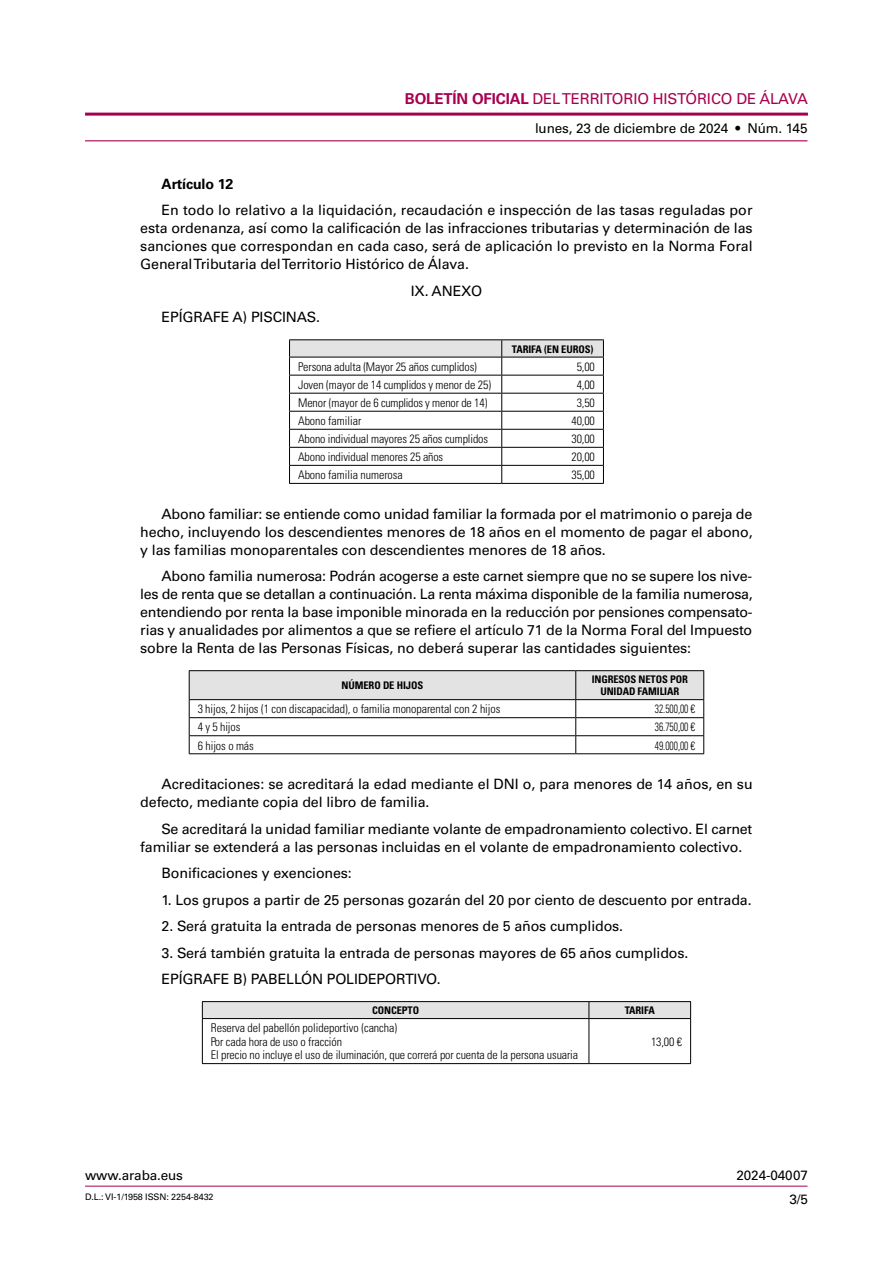
<style>
.page{position:relative;width:893px;height:1263px;background:#fff}
.page>*{position:absolute;margin:0;border:0;box-sizing:border-box;transform-origin:0 0}
.t1{font:15px "Univers LT Std";letter-spacing:-.01em;color:#a80050}
.t2{font:14.25px/18px "Univers LT Std";letter-spacing:-.01em;color:#000;text-align:justify}
.t3{font:700 14.25px "Univers LT Std";letter-spacing:-.01em;color:#000}
.t4{font:13.5px "Univers LT Std";letter-spacing:-.01em;color:#000}
.t5{font:300 condensed 12px/13.5px "Univers LT Std";letter-spacing:-.01em;color:#000}
.t6{font:300 condensed 12px "Univers LT Std";letter-spacing:-.01em;color:#000;scale:.8 1}
.t7{font:700 condensed 10.5px/12px "Univers LT Std";letter-spacing:-.01em;color:#000;text-align:center}
.t8{font:9px "Univers LT Std";letter-spacing:-.01em;color:#000}
.s1{font-weight:700}
</style>
<div class="page">
<hr style="left:85px;top:1186px;width:722px;height:1px;background:#a80050">
<hr style="left:85px;top:113px;width:723px;height:3px;background:#a80050">
<hr style="left:85px;top:140px;width:722px;height:1px;background:#a80050">
<hr style="left:289px;top:339px;width:213px;height:1px;background:#000">
<hr style="left:502px;top:339px;width:102px;height:1px;background:#000">
<svg style="left:289px;top:340px;width:315px;height:143px"></svg>
<hr style="left:289px;top:483px;width:213px;height:1px;background:#000">
<hr style="left:502px;top:483px;width:102px;height:1px;background:#000">
<hr style="left:189px;top:670px;width:387px;height:1px;background:#000">
<hr style="left:576px;top:670px;width:128px;height:1px;background:#000">
<svg style="left:189px;top:671px;width:515px;height:82px"></svg>
<hr style="left:189px;top:753px;width:387px;height:1px;background:#000">
<hr style="left:576px;top:753px;width:128px;height:1px;background:#000">
<svg style="left:202px;top:1001px;width:489px;height:17px;background:#d4d4d4"></svg>
<hr style="left:202px;top:1018px;width:387px;height:1px;background:#000">
<hr style="left:202px;top:1019px;width:1px;height:44px;background:#000">
<hr style="left:589px;top:1018px;width:102px;height:1px;background:#000">
<hr style="left:589px;top:1019px;width:1px;height:44px;background:#000">
<hr style="left:690px;top:1019px;width:1px;height:44px;background:#000">
<hr style="left:202px;top:1063px;width:387px;height:1px;background:#000">
<hr style="left:589px;top:1063px;width:102px;height:1px;background:#000">
<p class="t1" style="left:405px;top:90px;width:404px"><span class="s1">BOLETÍN OFICIAL</span> DEL TERRITORIO HISTÓRICO DE ÁLAVA</p>
<p class="t4" style="left:535px;top:121px;width:274px">lunes, 23 de diciembre de 2024 • Núm. 145</p>
<p class="t3" style="left:162px;top:176px;width:73px">Artículo 12</p>
<p class="t2" style="left:140px;top:201px;width:614px;text-indent:21px">En todo lo relativo a la liquidación, recaudación e inspección de las tasas reguladas por esta ordenanza, así como la calificación de las infracciones tributarias y determinación de las sanciones que correspondan en cada caso, será de aplicación lo previsto en la Norma Foral General Tributaria del Territorio Histórico de Álava.</p>
<p class="t2" style="left:411px;top:282px;width:73px">IX. ANEXO</p>
<p class="t2" style="left:162px;top:308px;width:160px">EPÍGRAFE A) PISCINAS.</p>
<p class="t7" style="left:512px;top:343px;width:83px">TARIFA (EN EUROS)</p>
<p class="t5" style="left:298px;top:360px;width:180px">Persona adulta (Mayor 25 años cumplidos)</p>
<p class="t5" style="left:577px;top:360px;width:20px">5,00</p>
<p class="t5" style="left:298px;top:378px;width:194px">Joven (mayor de 14 cumplidos y menor de 25)</p>
<p class="t5" style="left:577px;top:378px;width:20px">4,00</p>
<p class="t5" style="left:298px;top:396px;width:191px">Menor (mayor de 6 cumplidos y menor de 14)</p>
<p class="t5" style="left:577px;top:396px;width:20px">3,50</p>
<p class="t5" style="left:298px;top:414px;width:65px">Abono familiar</p>
<p class="t5" style="left:571px;top:414px;width:25px">40,00</p>
<p class="t5" style="left:298px;top:432px;width:192px">Abono individual mayores 25 años cumplidos</p>
<p class="t5" style="left:571px;top:432px;width:25px">30,00</p>
<p class="t5" style="left:298px;top:450px;width:147px">Abono individual menores 25 años</p>
<p class="t5" style="left:571px;top:450px;width:25px">20,00</p>
<p class="t5" style="left:298px;top:468px;width:106px">Abono familia numerosa</p>
<p class="t5" style="left:571px;top:468px;width:25px">35,00</p>
<p class="t2" style="left:140px;top:505px;width:614px;text-indent:21px">Abono familiar: se entiende como unidad familiar la formada por el matrimonio o pareja de hecho, incluyendo los descendientes menores de 18 años en el momento de pagar el abono, y las familias monoparentales con descendientes menores de 18 años.</p>
<p class="t2" style="left:140px;top:567px;width:614px;text-indent:21px">Abono familia numerosa: Podrán acogerse a este carnet siempre que no se supere los nive&shy;les de renta que se detallan a continuación. La renta máxima disponible de la familia numerosa, entendiendo por renta la base imponible minorada en la reducción por pensiones compensato&shy;rias y anualidades por alimentos a que se refiere el artículo 71 de la Norma Foral del Impuesto sobre la Renta de las Personas Físicas, no deberá superar las cantidades siguientes:</p>
<p class="t7" style="left:342px;top:680px;width:83px">NÚMERO DE HIJOS</p>
<p class="t7" style="left:592px;top:674px;width:98px">INGRESOS NETOS POR<br>UNIDAD FAMILIAR</p>
<p class="t5" style="left:198px;top:702px;width:304px">3 hijos, 2 hijos (1 con discapacidad), o familia monoparental con 2 hijos</p>
<p class="t6" style="left:655px;top:702px;width:52px">32.500,00 €</p>
<p class="t5" style="left:198px;top:720px;width:44px">4 y 5 hijos</p>
<p class="t6" style="left:655px;top:720px;width:52px">36.750,00 €</p>
<p class="t5" style="left:198px;top:738px;width:58px">6 hijos o más</p>
<p class="t6" style="left:655px;top:738px;width:52px">49.000,00 €</p>
<p class="t2" style="left:140px;top:775px;width:614px;text-indent:21px">Acreditaciones: se acreditará la edad mediante el DNI o, para menores de 14 años, en su defecto, mediante copia del libro de familia.</p>
<p class="t2" style="left:140px;top:820px;width:613px;text-indent:21px">Se acreditará la unidad familiar mediante volante de empadronamiento colectivo. El carnet familiar se extenderá a las personas incluidas en el volante de empadronamiento colectivo.</p>
<p class="t2" style="left:162px;top:864px;width:192px">Bonificaciones y exenciones:</p>
<p class="t2" style="left:162px;top:891px;width:592px">1. Los grupos a partir de 25 personas gozarán del 20 por ciento de descuento por entrada.</p>
<p class="t2" style="left:162px;top:917px;width:463px">2. Será gratuita la entrada de personas menores de 5 años cumplidos.</p>
<p class="t2" style="left:162px;top:939px;width:528px;line-height:26.5px">3. Será también gratuita la entrada de personas mayores de 65 años cumplidos.<br>EPÍGRAFE B) PABELLÓN POLIDEPORTIVO.</p>
<p class="t7" style="left:372px;top:1004px;width:49px">CONCEPTO</p>
<p class="t7" style="left:625px;top:1004px;width:32px">TARIFA</p>
<p class="t5" style="left:211px;top:1021px;width:369px">Reserva del pabellón polideportivo (cancha)<br>Por cada hora de uso o fracción<br>El precio no incluye el uso de iluminación, que correrá por cuenta de la persona usuaria</p>
<p class="t5" style="left:651px;top:1035px;width:33px">13,00 €</p>
<p class="t4" style="left:85px;top:1167px;width:99px">www.araba.eus</p>
<p class="t8" style="left:85px;top:1192px;width:130px">D.L.: VI-1/1958 ISSN: 2254-8432</p>
<p class="t4" style="left:736px;top:1167px;width:73px">2024-04007</p>
<p class="t4" style="left:789px;top:1191px;width:20px">3/5</p>
</div>
